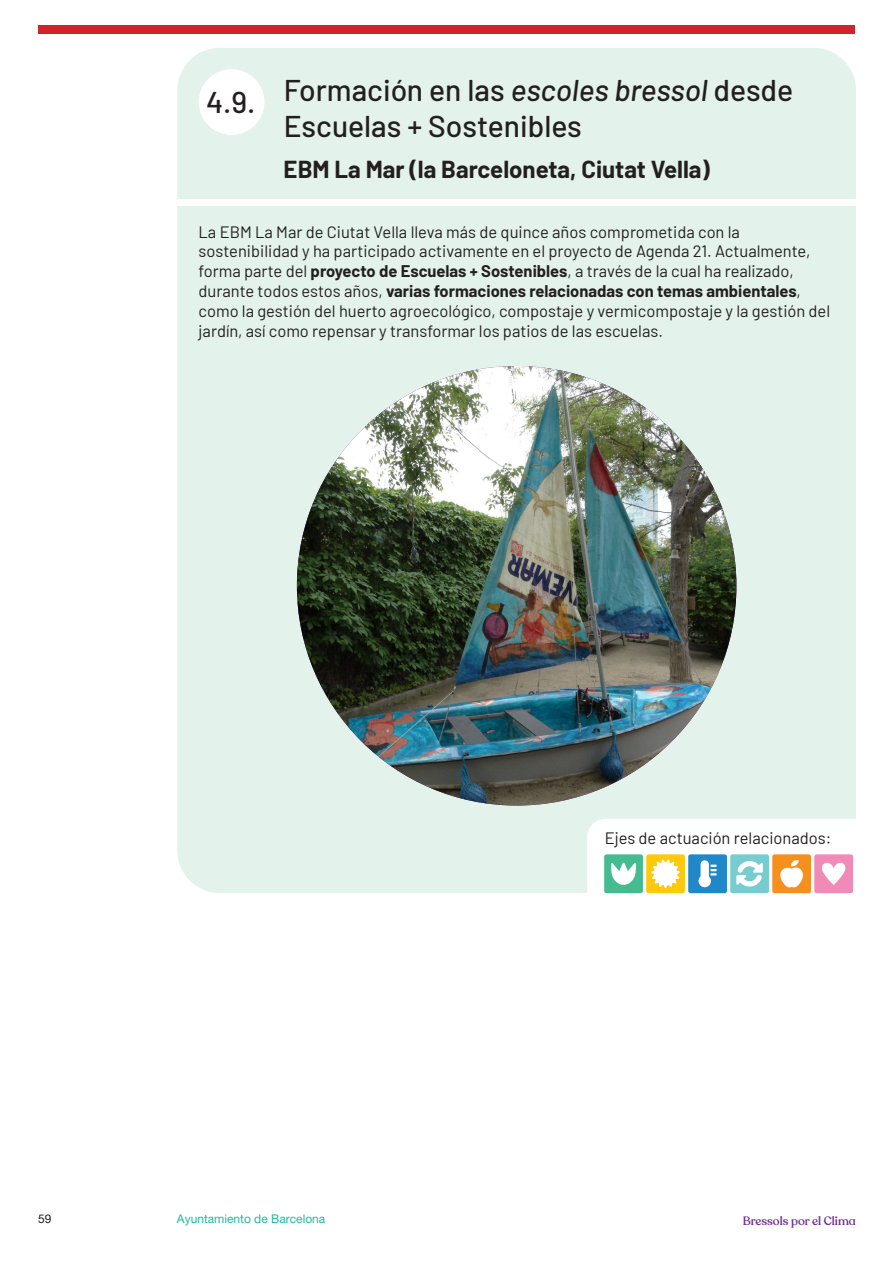
<style>
.page{position:relative;width:893px;height:1263px;background:#fff}
.page>*{position:absolute;margin:0;border:0;box-sizing:border-box;transform-origin:0 0}
.t1{font:500 30px/36px "Barlow";color:#231f20}
.t2{font:700 24px "Barlow";color:#231f20}
.t3{font:16.5px/19.8px "Barlow";color:#231f20}
.t4{font:12px "Helvetica Neue LT Pro";color:#1fbba0}
.t5{font:500 12px "Recoleta Alt";color:#6e2c91}
.t6{font:12px "Helvetica Neue LT Pro";color:#231f20}
.s1{font-style:italic}
.s2{font-weight:700}
</style>
<div class="page">
<div style="left:177px;top:48px;width:679px;height:845px;background:#e3f2ea;border-radius:43px"></div>
<div style="left:38px;top:25px;width:817px;height:8px;background:#d1232a"></div>
<div style="left:84px;top:200px;width:809px;height:6px;background:#fff"></div>
<img style="left:297px;top:366px;width:439px;height:439px;border-radius:220px">
<div style="left:199px;top:69px;width:66px;height:66px;background:#fff;border-radius:50%"></div>
<svg style="left:587px;top:819px;width:269px;height:75px;background:#dee1d6"></svg>
<p class="t1" style="left:206px;top:81px;width:51px">4.9.</p>
<p class="t1" style="left:284px;top:69px;width:511px">Formación en las <span class="s1">escoles bressol</span> desde<br>Escuelas + Sostenibles</p>
<p class="t2" style="left:284px;top:152px;width:428px">EBM La Mar (la Barceloneta, Ciutat Vella)</p>
<p class="t3" style="left:199px;top:220px;width:633px">La EBM La Mar de Ciutat Vella lleva más de quince años comprometida con la sostenibilidad y ha participado activamente en el proyecto de Agenda 21. Actualmente, forma parte del <span class="s2">proyecto de Escuelas + Sostenibles</span>, a través de la cual ha realizado, durante todos estos años, <span class="s2">varias formaciones relacionadas con temas ambientales</span>, como la gestión del huerto agroecológico, compostaje y vermicompostaje y la gestión del jardín, así como repensar y transformar los patios de las escuelas.</p>
<p class="t3" style="left:605px;top:827px;width:228px">Ejes de actuación relacionados:</p>
<p class="t6" style="left:38px;top:1211px;width:15px">59</p>
<p class="t4" style="left:177px;top:1211px;width:150px">Ayuntamiento de Barcelona</p>
<p class="t5" style="left:743px;top:1213px;width:115px">Bressols por el Clima</p>
</div>
